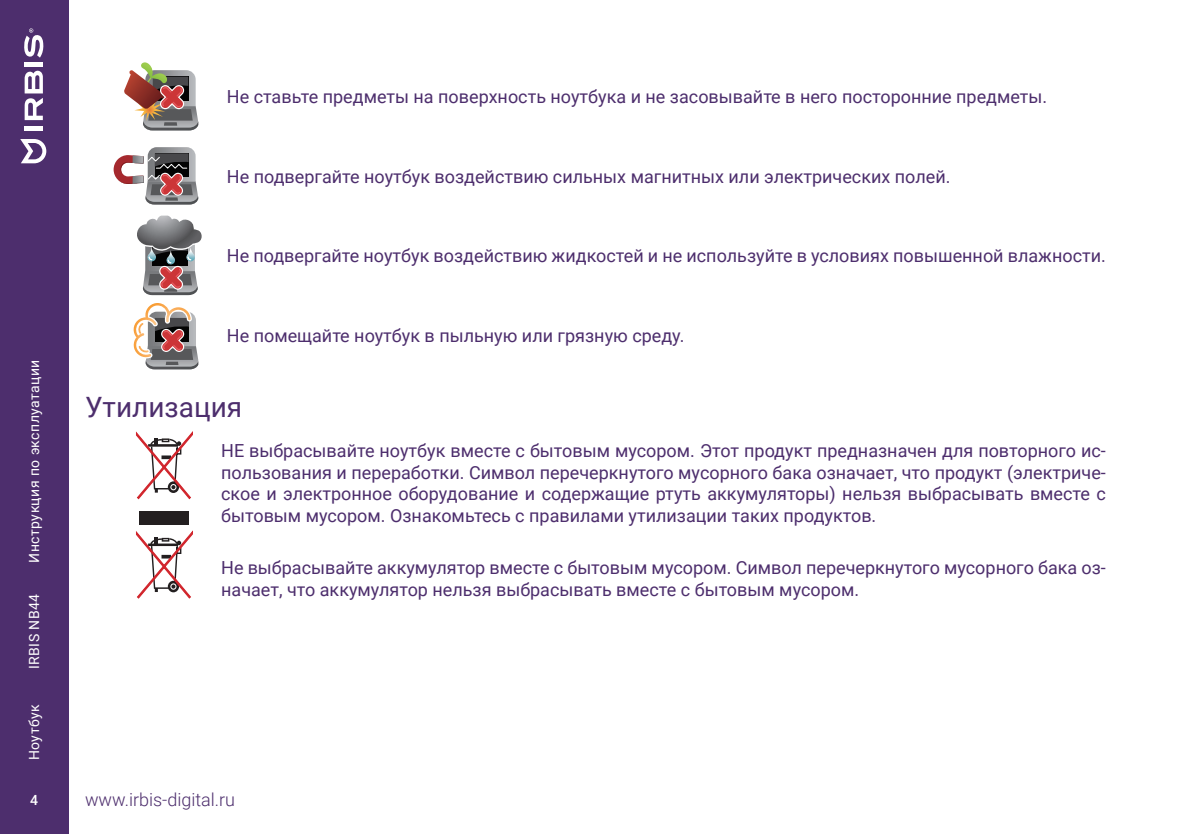
<style>
.page{position:relative;width:1191px;height:834px;background:#fff}
.page>*{position:absolute;margin:0;border:0;box-sizing:border-box;transform-origin:0 0}
.t1{font:28px "Roboto";color:#4d2e6d}
.t2{font:18px/21.6px "Roboto";color:#4d2e6d;text-align:justify}
.t3{font:300 18px "Roboto";color:#4d2e6d}
.t4{font:14px "Roboto";letter-spacing:.03em;color:#fff}
.t5{font:500 14px "Roboto";color:#fff}
</style>
<div class="page">
<div style="left:0;top:0;width:68px;height:833px;background:#4d2e6d"></div>
<svg style="left:20px;top:139px;width:26px;height:24px"></svg>
<svg style="left:25px;top:70px;width:18px;height:50px"></svg>
<hr style="left:25px;top:126px;width:18px;height:4px;background:#fff">
<hr style="left:25px;top:62px;width:18px;height:4px;background:#fff">
<svg style="left:24px;top:28px;width:20px;height:30px"></svg>
<svg style="left:124px;top:62px;width:74px;height:68px"></svg>
<svg style="left:164px;top:122px;width:13px;height:4px"></svg>
<svg style="left:114px;top:147px;width:84px;height:57px"></svg>
<svg style="left:165px;top:197px;width:13px;height:4px"></svg>
<svg style="left:137px;top:215px;width:65px;height:80px"></svg>
<svg style="left:133px;top:303px;width:65px;height:66px"></svg>
<svg style="left:166px;top:361px;width:12px;height:4px"></svg>
<div style="left:139px;top:511px;width:50px;height:13px;background:#231f20"></div>
<svg style="left:136px;top:432px;width:57px;height:67px"></svg>
<svg style="left:136px;top:531px;width:57px;height:67px"></svg>
<p class="t2" style="left:227px;top:85px;width:822px">Не ставьте предметы на поверхность ноутбука и не засовывайте в него посторонние предметы.</p>
<p class="t2" style="left:227px;top:165px;width:725px">Не подвергайте ноутбук воздействию сильных магнитных или электрических полей.</p>
<p class="t2" style="left:227px;top:244px;width:880px">Не подвергайте ноутбук воздействию жидкостей и не используйте в условиях повышенной влажности.</p>
<p class="t4" style="left:24px;top:562px;width:204px;rotate:-90deg">Инструкция по эксплуатации</p>
<p class="t4" style="left:24px;top:669px;width:76px;rotate:-90deg">IRBIS NB44</p>
<p class="t4" style="left:24px;top:760px;width:57px;rotate:-90deg">Ноутбук</p>
<p class="t2" style="left:227px;top:324px;width:459px">Не помещайте ноутбук в пыльную или грязную среду.</p>
<h1 class="t1" style="left:85px;top:387px;width:159px">Утилизация</h1>
<p class="t2" style="left:221px;top:439px;width:886px">НЕ выбрасывайте ноутбук вместе с бытовым мусором. Этот продукт предназначен для повторного ис&shy;пользования и переработки. Символ перечеркнутого мусорного бака означает, что продукт (электриче&shy;ское и электронное оборудование и содержащие ртуть аккумуляторы) нельзя выбрасывать вместе с бытовым мусором. Ознакомьтесь с правилами утилизации таких продуктов.</p>
<p class="t2" style="left:221px;top:556px;width:886px">Не выбрасывайте аккумулятор вместе с бытовым мусором. Символ перечеркнутого мусорного бака оз&shy;начает, что аккумулятор нельзя выбрасывать вместе с бытовым мусором.</p>
<p class="t5" style="left:30px;top:790px;width:9px">4</p>
<p class="t3" style="left:85px;top:786px;width:152px">www.irbis-digital.ru</p>
</div>
